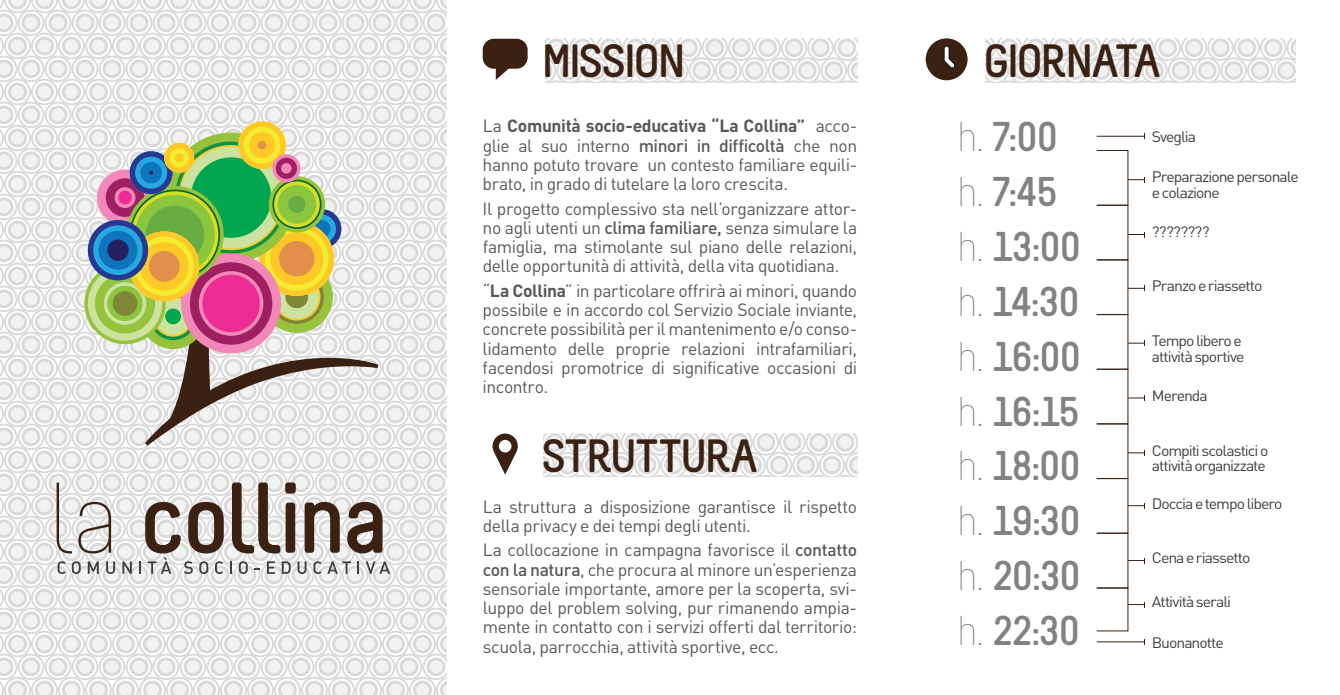
<style>
.page{position:relative;width:1340px;height:695px;background:#fff}
.page>*{position:absolute;margin:0;border:0;box-sizing:border-box;transform-origin:0 0}
.t1{font:700 46.55px "Melbourne";letter-spacing:-.035em;color:#3a2111;scale:1.05 1}
.t2{font:700 41.65px/54.8px "Melbourne";letter-spacing:.01em;color:#808285;scale:1.05 1}
.t3{font:17.5px/19.2px "DIN";letter-spacing:-.025em;color:#57585a;text-align:justify}
.t4{font:15.05px/15.8px "DIN";letter-spacing:-.065em;color:#3e3e3f;scale:1.05 1}
.s1{font-weight:700}
.s2{font-weight:500}
.s3{font-weight:300}
</style>
<div class="page">
<div style="left:925px;top:38px;width:42px;height:42px;background:#3a2111;border-radius:50%"></div>
<svg style="left:985px;top:39px;width:310px;height:43px"></svg>
<hr style="left:1096px;top:136px;width:48px;height:1px;background:#3a2111">
<svg style="left:1128px;top:177px;width:16px;height:5px"></svg>
<hr style="left:1096px;top:641px;width:48px;height:1px;background:#3a2111">
<svg style="left:1128px;top:231px;width:16px;height:6px"></svg>
<svg style="left:1128px;top:285px;width:16px;height:6px"></svg>
<svg style="left:1128px;top:340px;width:16px;height:6px"></svg>
<svg style="left:1128px;top:395px;width:16px;height:6px"></svg>
<svg style="left:1128px;top:450px;width:16px;height:5px"></svg>
<svg style="left:1128px;top:503px;width:16px;height:5px"></svg>
<svg style="left:1128px;top:557px;width:16px;height:6px"></svg>
<svg style="left:1128px;top:601px;width:16px;height:6px"></svg>
<svg style="left:943px;top:45px;width:13px;height:24px"></svg>
<svg style="left:545px;top:39px;width:312px;height:43px"></svg>
<svg style="left:543px;top:433px;width:314px;height:44px"></svg>
<svg style="left:482px;top:39px;width:45px;height:41px"></svg>
<svg style="left:492px;top:433px;width:26px;height:41px"></svg>
<svg style="left:0;top:0;width:446px;height:694px"></svg>
<svg style="left:57px;top:482px;width:15px;height:71px"></svg>
<svg style="left:78px;top:502px;width:33px;height:51px"></svg>
<svg style="left:232px;top:482px;width:64px;height:71px"></svg>
<svg style="left:304px;top:502px;width:36px;height:50px"></svg>
<svg style="left:347px;top:502px;width:35px;height:51px;background:#78685e"></svg>
<svg style="left:58px;top:561px;width:8px;height:13px"></svg>
<svg style="left:72px;top:561px;width:9px;height:13px"></svg>
<svg style="left:88px;top:561px;width:11px;height:12px"></svg>
<svg style="left:106px;top:561px;width:9px;height:13px"></svg>
<svg style="left:122px;top:561px;width:10px;height:12px"></svg>
<svg style="left:139px;top:502px;width:85px;height:72px"></svg>
<svg style="left:230px;top:561px;width:2px;height:12px"></svg>
<svg style="left:239px;top:561px;width:9px;height:13px"></svg>
<svg style="left:267px;top:561px;width:8px;height:12px"></svg>
<svg style="left:282px;top:561px;width:9px;height:12px"></svg>
<svg style="left:297px;top:561px;width:9px;height:13px"></svg>
<svg style="left:313px;top:561px;width:8px;height:13px"></svg>
<svg style="left:327px;top:561px;width:24px;height:12px"></svg>
<svg style="left:357px;top:561px;width:2px;height:12px"></svg>
<svg style="left:366px;top:561px;width:24px;height:12px"></svg>
<svg style="left:84px;top:121px;width:294px;height:324px"></svg>
<h1 class="t1" style="left:541px;top:37px;width:138px">MISSION</h1>
<p class="t3" style="left:482px;top:116px;width:376px">La <span class="s1">Comunità socio-educativa “La Collina”</span> acco&shy;glie al suo interno <span class="s2">minori in difficoltà</span> che non hanno potuto trovare un contesto familiare equili&shy;brato, in grado di tutelare la loro crescita.</p>
<p class="t3" style="left:482px;top:198px;width:376px">Il progetto complessivo sta nell’organizzare attor&shy;no agli utenti un <span class="s2">clima familiare,</span> senza simulare la famiglia, ma stimolante sul piano delle relazioni, delle opportunità di attività, della vita quotidiana.</p>
<p class="t3" style="left:482px;top:280px;width:376px">“<span class="s1">La Collina</span>” in particolare offrirà ai minori, quando possibile e in accordo col Servizio Sociale inviante, concrete possibilità per il mantenimento e/o conso&shy;lidamento delle proprie relazioni intrafamiliari, facendosi promotrice di significative occasioni di incontro.</p>
<h1 class="t1" style="left:541px;top:431px;width:207px">STRUTTURA</h1>
<p class="t3" style="left:483px;top:496px;width:376px">La struttura a disposizione garantisce il rispetto della privacy e dei tempi degli utenti.</p>
<p class="t3" style="left:483px;top:540px;width:376px">La collocazione in campagna favorisce il <span class="s2">contatto con la natura</span>, che procura al minore un’esperienza sensoriale importante, amore per la scoperta, svi&shy;luppo del problem solving, pur rimanendo ampia&shy;mente in contatto con i servizi offerti dal territorio: scuola, parrocchia, attività sportive, ecc.</p>
<h1 class="t1" style="left:983px;top:37px;width:170px">GIORNATA</h1>
<h2 class="t2" style="left:957px;top:110px;width:119px"><span class="s3">h.</span> 7:00 <span class="s3">h.</span> 7:45 <span class="s3">h.</span> 13:00 <span class="s3">h.</span> 14:30 <span class="s3">h.</span> 16:00 <span class="s3">h.</span> 16:15 <span class="s3">h.</span> 18:00 <span class="s3">h.</span> 19:30 <span class="s3">h.</span> 20:30 <span class="s3">h.</span> 22:30</h2>
<p class="t4" style="left:1151px;top:128px;width:44px">Sveglia</p>
<p class="t4" style="left:1151px;top:169px;width:141px">Preparazione personale e colazione</p>
<p class="t4" style="left:1151px;top:224px;width:56px">????????</p>
<p class="t4" style="left:1151px;top:277px;width:107px">Pranzo e riassetto</p>
<p class="t4" style="left:1151px;top:332px;width:90px">Tempo libero e attività sportive</p>
<p class="t4" style="left:1151px;top:387px;width:55px">Merenda</p>
<p class="t4" style="left:1151px;top:442px;width:112px">Compiti scolastici o attività organizzate</p>
<p class="t4" style="left:1151px;top:495px;width:126px">Doccia e tempo libero</p>
<p class="t4" style="left:1151px;top:549px;width:95px">Cena e riassetto</p>
<p class="t4" style="left:1151px;top:593px;width:77px">Attività serali</p>
<p class="t4" style="left:1151px;top:634px;width:70px">Buonanotte</p>
</div>
